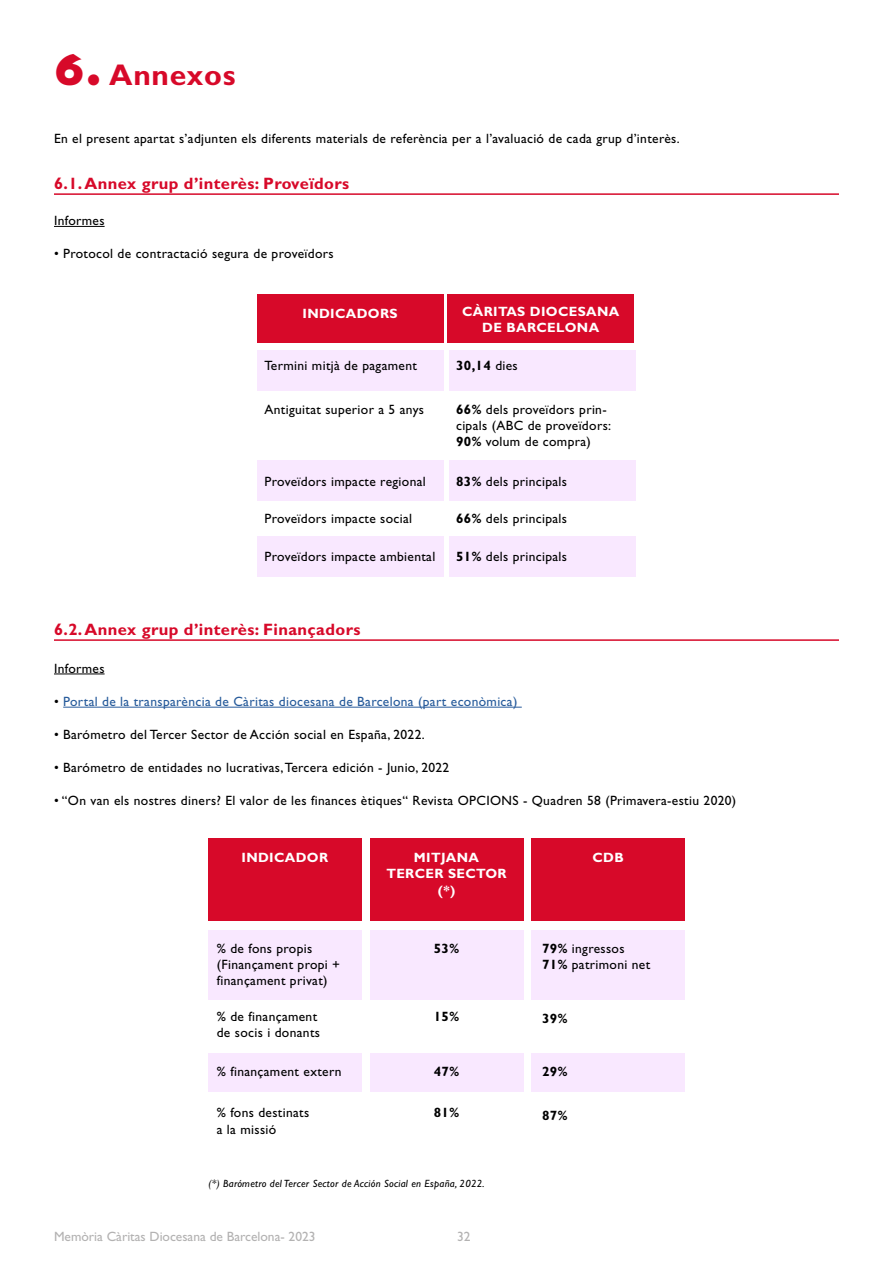
<style>
.page{position:relative;width:893px;height:1263px;background:#fff}
.page>*{position:absolute;margin:0;border:0;box-sizing:border-box;transform-origin:0 0}
.t1{font:700 30px "Gill Sans Std";letter-spacing:.025em;color:#d70929}
.t2{font:700 16.5px "Gill Sans Std";letter-spacing:.025em;color:#d70929}
.t3{font:13.5px/16.2px "Gill Sans Std";letter-spacing:.025em;color:#000}
.t4{font:700 13.5px/16.2px "Gill Sans Std";letter-spacing:.025em;color:#fff;text-align:center}
.t5{font:13.5px "Gill Sans Std";letter-spacing:.025em;color:#275b9b}
.t6{font:13.5px "Gill Sans Std";color:#b3b2b2}
.t7{font:700 13.5px "Gill Sans Std";letter-spacing:.025em;color:#000}
.t8{font:italic 10.5px "Gill Sans Std";letter-spacing:.025em;color:#000}
.s1{font-weight:800;font-size:45px}
.s2{font-weight:400}
.s3{font-weight:700}
.s4{color:#000}
</style>
<div class="page">
<hr style="left:54px;top:193px;width:785px;height:2px;background:#d70929">
<hr style="left:54px;top:226px;width:51px;height:1px;background:#000">
<div style="left:257px;top:294px;width:186px;height:48px;background:#d70929"></div>
<div style="left:448px;top:294px;width:186px;height:48px;background:#d70929"></div>
<div style="left:257px;top:350px;width:186px;height:41px;background:#f9e8ff"></div>
<div style="left:257px;top:460px;width:186px;height:40px;background:#f9e8ff"></div>
<div style="left:257px;top:536px;width:186px;height:41px;background:#f9e8ff"></div>
<div style="left:450px;top:350px;width:186px;height:41px;background:#f9e8ff"></div>
<div style="left:450px;top:460px;width:186px;height:40px;background:#f9e8ff"></div>
<div style="left:450px;top:536px;width:186px;height:41px;background:#f9e8ff"></div>
<hr style="left:54px;top:639px;width:785px;height:2px;background:#d70929">
<hr style="left:54px;top:674px;width:51px;height:1px;background:#000">
<hr style="left:63px;top:707px;width:459px;height:1px;background:#275b9b">
<div style="left:208px;top:838px;width:153px;height:82px;background:#d70929"></div>
<div style="left:370px;top:838px;width:153px;height:82px;background:#d70929"></div>
<div style="left:532px;top:838px;width:153px;height:82px;background:#d70929"></div>
<div style="left:208px;top:930px;width:153px;height:70px;background:#f9e8ff"></div>
<div style="left:208px;top:1053px;width:153px;height:39px;background:#f9e8ff"></div>
<div style="left:370px;top:930px;width:153px;height:70px;background:#f9e8ff"></div>
<div style="left:370px;top:1053px;width:153px;height:39px;background:#f9e8ff"></div>
<div style="left:532px;top:930px;width:153px;height:70px;background:#f9e8ff"></div>
<div style="left:532px;top:1053px;width:153px;height:39px;background:#f9e8ff"></div>
<h1 class="t1" style="left:54px;top:57px;width:183px"><span class="s1">6.</span> Annexos</h1>
<p class="t3" style="left:54px;top:130px;width:627px">En el present apartat s’adjunten els diferents materials de referència per a l’avaluació de cada grup d’interès.</p>
<p class="t2" style="left:54px;top:174px;width:297px">6.1. Annex grup d’interès: Proveïdors</p>
<p class="t3" style="left:54px;top:212px;width:52px">Informes</p>
<p class="t3" style="left:54px;top:246px;width:281px">• Protocol de contractació segura de proveïdors</p>
<p class="t4" style="left:303px;top:306px;width:97px">INDICADORS</p>
<p class="t4" style="left:462px;top:303px;width:159px">CÀRITAS DIOCESANA<br>DE BARCELONA</p>
<p class="t3" style="left:264px;top:358px;width:154px">Termini mitjà de pagament</p>
<p class="t7" style="left:456px;top:358px;width:63px">30,14 <span class="s2">dies</span></p>
<p class="t3" style="left:264px;top:401px;width:161px">Antiguitat superior a 5 anys</p>
<p class="t3" style="left:456px;top:401px;width:157px"><span class="s3">66%</span> dels proveïdors prin&shy;cipals (ABC de proveïdors:<br><span class="s3">90%</span> volum de compra)</p>
<p class="t3" style="left:264px;top:473px;width:163px">Proveïdors impacte regional</p>
<p class="t3" style="left:456px;top:473px;width:113px"><span class="s3">83%</span> dels principals</p>
<p class="t3" style="left:264px;top:510px;width:149px">Proveïdors impacte social</p>
<p class="t3" style="left:456px;top:510px;width:113px"><span class="s3">66%</span> dels principals</p>
<p class="t3" style="left:264px;top:548px;width:172px">Proveïdors impacte ambiental</p>
<p class="t3" style="left:456px;top:548px;width:113px"><span class="s3">51%</span> dels principals</p>
<p class="t2" style="left:54px;top:620px;width:308px">6.2. Annex grup d’interès: Finançadors</p>
<p class="t3" style="left:54px;top:660px;width:52px">Informes</p>
<p class="t5" style="left:54px;top:693px;width:465px"><span class="s4">•</span> Portal de la transparència de Càritas diocesana de Barcelona (part econòmica)</p>
<p class="t3" style="left:54px;top:726px;width:372px">• Barómetro del Tercer Sector de Acción social en España, 2022.</p>
<p class="t3" style="left:54px;top:760px;width:397px">• Barómetro de entidades no lucrativas, Tercera edición - Junio, 2022</p>
<p class="t3" style="left:54px;top:793px;width:684px">• “On van els nostres diners? El valor de les finances ètiques“ Revista OPCIONS - Quadren 58 (Primavera-estiu 2020)</p>
<p class="t4" style="left:242px;top:849px;width:88px">INDICADOR</p>
<p class="t4" style="left:386px;top:849px;width:122px">MITJANA<br>TERCER SECTOR (*)</p>
<p class="t4" style="left:592px;top:849px;width:33px">CDB</p>
<p class="t3" style="left:217px;top:940px;width:125px">% de fons propis (Finançament propi + finançament privat)</p>
<p class="t7" style="left:434px;top:940px;width:27px">53%</p>
<p class="t3" style="left:542px;top:940px;width:110px"><span class="s3">79%</span> ingressos<br><span class="s3">71%</span> patrimoni net</p>
<p class="t3" style="left:217px;top:1008px;width:105px">% de finançament de socis i donants</p>
<p class="t7" style="left:434px;top:1008px;width:27px">15%</p>
<p class="t7" style="left:542px;top:1010px;width:27px">39%</p>
<p class="t3" style="left:217px;top:1063px;width:126px">% finançament extern</p>
<p class="t7" style="left:434px;top:1063px;width:27px">47%</p>
<p class="t7" style="left:542px;top:1063px;width:27px">29%</p>
<p class="t3" style="left:217px;top:1105px;width:94px">% fons destinats a la missió</p>
<p class="t7" style="left:434px;top:1105px;width:27px">81%</p>
<p class="t7" style="left:542px;top:1107px;width:27px">87%</p>
<p class="t8" style="left:208px;top:1177px;width:278px">(*) Barómetro del Tercer Sector de Acción Social en España, 2022.</p>
<p class="t6" style="left:54px;top:1229px;width:263px">Memòria Càritas Diocesana de Barcelona- 2023</p>
<p class="t6" style="left:457px;top:1229px;width:15px">32</p>
</div>
